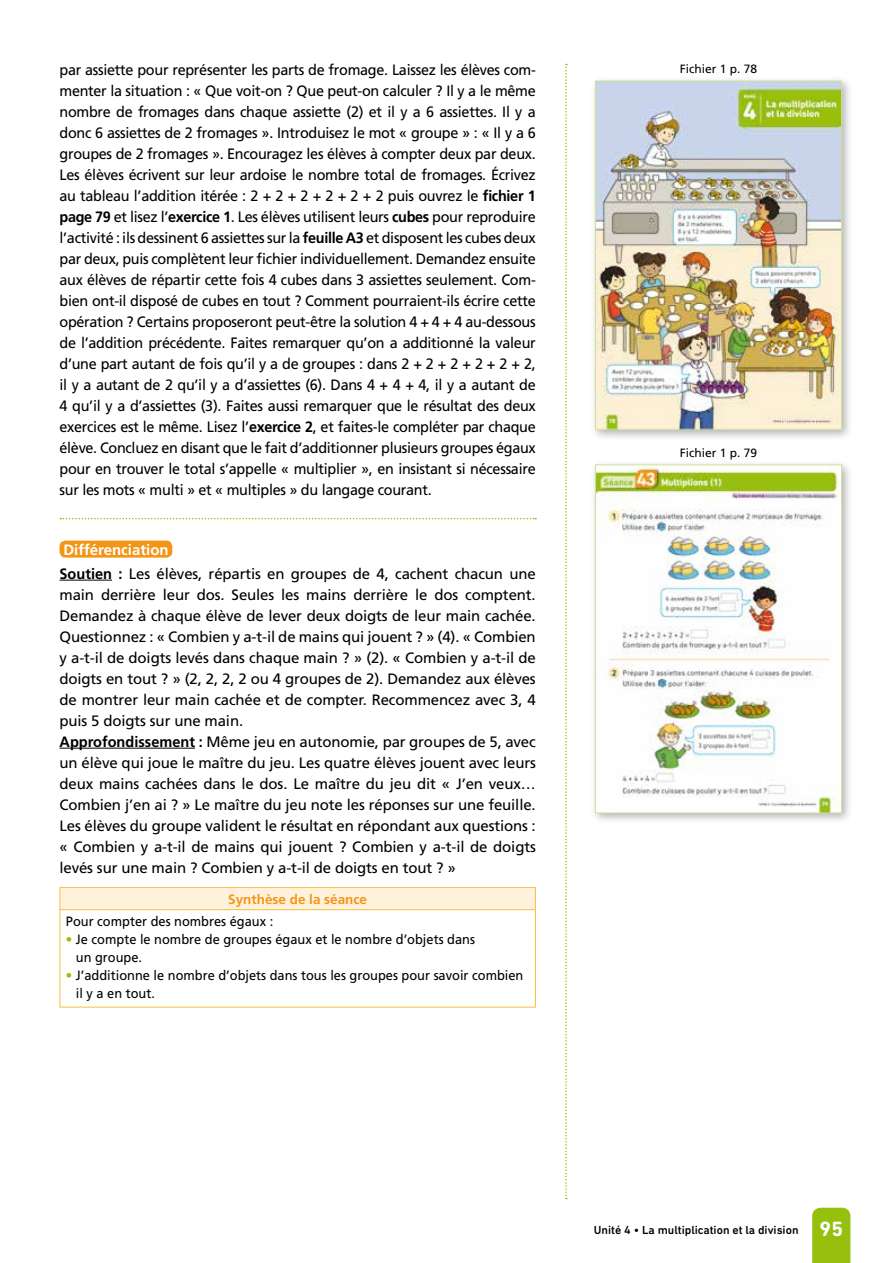
<style>
.page{position:relative;width:893px;height:1263px;background:#fff}
.page>*{position:absolute;margin:0;border:0;box-sizing:border-box;transform-origin:0 0}
.t1{font:700 21px "DIN Next Rounded LT Pro";color:#fff}
.t2{font:15px/21px "Frutiger LT Std";letter-spacing:-.01em;color:#000;text-align:justify;scale:.96 1}
.t3{font:15px/21px "Frutiger LT Std";letter-spacing:-.01em;color:#000}
.t4{font:13.5px/18px "Frutiger LT Std";color:#000;scale:.95 1}
.t5{font:700 13.5px "Frutiger LT Std";color:#f39517}
.t6{font:500 12px "DIN Next Rounded LT Pro";color:#000}
.t7{font:12px "Frutiger LT Std";color:#000}
.s1{font-weight:700}
.s2{font-weight:700;color:#fff}
.s3{color:#97bf0d}
</style>
<div class="page">
<div style="left:812px;top:1208px;width:38px;height:55px;background:#97bf0d"></div>
<svg style="left:60px;top:518px;width:476px;height:1px"></svg>
<hr style="left:60px;top:580px;width:52px;height:1px;background:#000">
<hr style="left:60px;top:748px;width:135px;height:1px;background:#000">
<div style="left:60px;top:541px;width:112px;height:17px;background:#f39517;border-radius:6px"></div>
<div style="left:60px;top:887px;width:475px;height:23px;background:#fff2dd"></div>
<hr style="left:60px;top:887px;width:476px;height:1px;background:#fabd43">
<svg style="left:60px;top:888px;width:1px;height:21px"></svg>
<svg style="left:535px;top:888px;width:1px;height:21px"></svg>
<hr style="left:60px;top:909px;width:476px;height:1px;background:#fabd43">
<hr style="left:60px;top:910px;width:1px;height:97px;background:#fabd43">
<hr style="left:535px;top:910px;width:1px;height:97px;background:#fabd43">
<hr style="left:60px;top:1007px;width:476px;height:1px;background:#fabd43">
<svg style="left:565px;top:64px;width:2px;height:1135px"></svg>
<div style="left:590px;top:76px;width:263px;height:365px;background:#000;opacity:.3"></div>
<img style="left:597px;top:83px;width:243px;height:345px">
<div style="left:595px;top:81px;width:247px;height:349px;border:1px solid #d0df99"></div>
<div style="left:590px;top:459px;width:263px;height:366px;background:#000;opacity:.3"></div>
<img style="left:597px;top:466px;width:243px;height:345px">
<div style="left:595px;top:464px;width:247px;height:349px;border:1px solid #d0df99"></div>
<p class="t2" style="left:60px;top:59px;width:498px">par assiette pour représenter les parts de fromage. Laissez les élèves com&shy;menter la situation : « Que voit-on ? Que peut-on calculer ? Il y a le même nombre de fromages dans chaque assiette (2) et il y a 6 assiettes. Il y a donc 6 assiettes de 2 fromages ». Introduisez le mot « groupe » : « Il y a 6 groupes de 2 fromages ». Encouragez les élèves à compter deux par deux.<br>Les élèves écrivent sur leur ardoise le nombre total de fromages. Écrivez au tableau l’addition itérée : 2 + 2 + 2 + 2 + 2 + 2 puis ouvrez le <span class="s1">fichier 1 page 79</span> et lisez l’<span class="s1">exercice 1</span>. Les élèves utilisent leurs <span class="s1">cubes</span> pour reproduire l’activité : ils dessinent 6 assiettes sur la <span class="s1">feuille A3</span> et disposent les cubes deux par deux, puis complètent leur fichier individuellement. Demandez ensuite aux élèves de répartir cette fois 4 cubes dans 3 assiettes seulement. Com&shy;bien ont-il disposé de cubes en tout ? Comment pourraient-ils écrire cette opération ? Certains proposeront peut-être la solution 4 + 4 + 4 au-dessous de l’addition précédente. Faites remarquer qu’on a additionné la valeur d’une part autant de fois qu’il y a de groupes : dans 2 + 2 + 2 + 2 + 2 + 2, il y a autant de 2 qu’il y a d’assiettes (6). Dans 4 + 4 + 4, il y a autant de 4 qu’il y a d’assiettes (3). Faites aussi remarquer que le résultat des deux exercices est le même. Lisez l’<span class="s1">exercice 2</span>, et faites-le compléter par chaque élève. Concluez en disant que le fait d’additionner plusieurs groupes égaux pour en trouver le total s’appelle « multiplier », en insistant si nécessaire sur les mots « multi » et « multiples » du langage courant.</p>
<p class="t3" style="left:60px;top:537px;width:478px;line-height:24.2px"><span class="s2">Différenciation<br></span><span class="s1">Soutien :</span> Les élèves, répartis en groupes de 4, cachent chacun une</p>
<p class="t3" style="left:60px;top:584px;width:478px">main derrière leur dos. Seules les mains derrière le dos comptent.<br>Demandez à chaque élève de lever deux doigts de leur main cachée.<br>Questionnez : « Combien y a-t-il de mains qui jouent ? » (4). « Combien y a-t-il de doigts levés dans chaque main ? » (2). « Combien y a-t-il de doigts en tout ? » (2, 2, 2, 2 ou 4 groupes de 2). Demandez aux élèves de montrer leur main cachée et de compter. Recommencez avec 3, 4 puis 5 doigts sur une main.<br><span class="s1">Approfondissement :</span> Même jeu en autonomie, par groupes de 5, avec un élève qui joue le maître du jeu. Les quatre élèves jouent avec leurs deux mains cachées dans le dos. Le maître du jeu dit « J’en veux… Combien j’en ai ? » Le maître du jeu note les réponses sur une feuille.<br>Les élèves du groupe valident le résultat en répondant aux questions : « Combien y a-t-il de mains qui jouent ? Combien y a-t-il de doigts levés sur une main ? Combien y a-t-il de doigts en tout ? »</p>
<p class="t5" style="left:228px;top:891px;width:140px">Synthèse de la séance</p>
<p class="t4" style="left:66px;top:912px;width:220px">Pour compter des nombres égaux :</p>
<p class="t4" style="left:76px;top:930px;width:422px;text-indent:-10px"><span class="s3">•</span> Je compte le nombre de groupes égaux et le nombre d’objets dans un groupe.</p>
<p class="t4" style="left:76px;top:966px;width:473px;text-indent:-10px"><span class="s3">•</span> J’additionne le nombre d’objets dans tous les groupes pour savoir combien il y a en tout.</p>
<p class="t7" style="left:680px;top:62px;width:79px">Fichier 1 p. 78</p>
<p class="t7" style="left:680px;top:445px;width:79px">Fichier 1 p. 79</p>
<p class="t6" style="left:594px;top:1223px;width:206px">Unité 4 • La multiplication et la division</p>
<h1 class="t1" style="left:820px;top:1217px;width:25px">95</h1>
</div>
